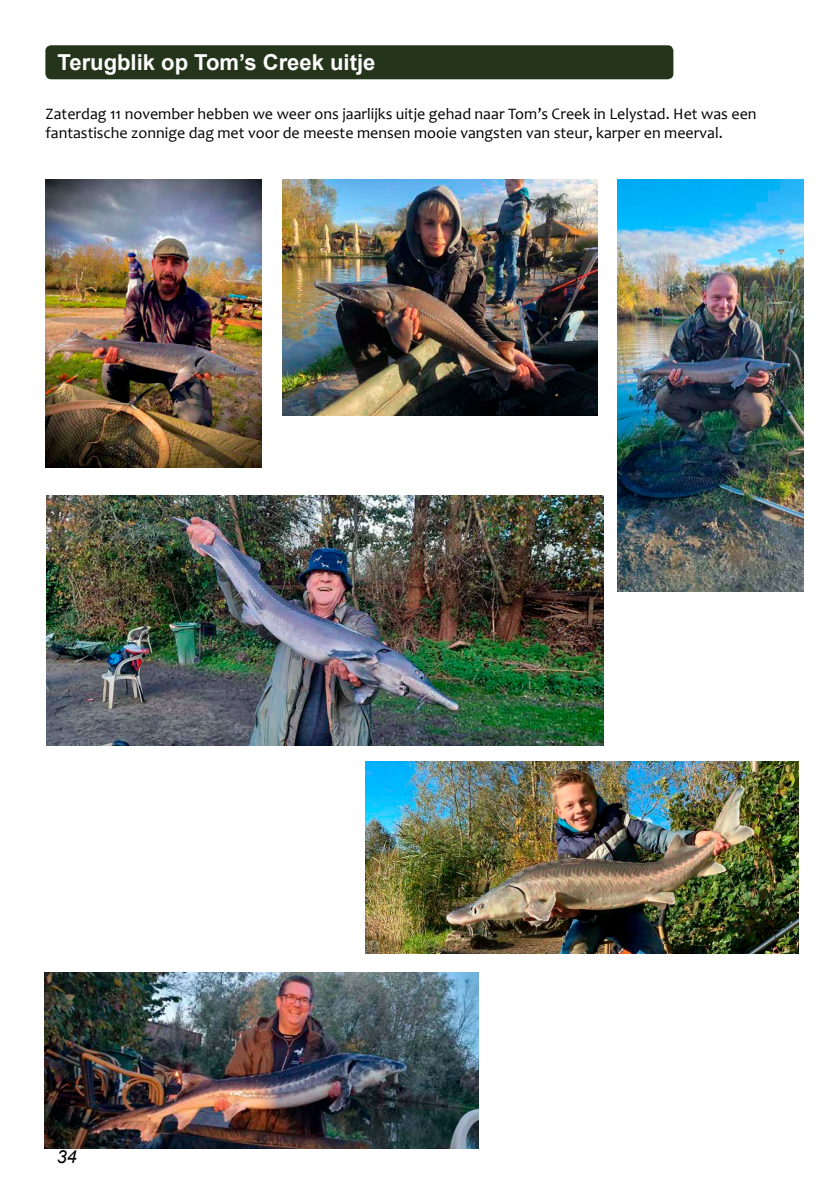
<style>
.page{position:relative;width:840px;height:1191px;background:#fff}
.page>*{position:absolute;margin:0;border:0;box-sizing:border-box;transform-origin:0 0}
.t1{font:700 22px "Arial";color:#fff}
.t2{font:italic 18px "Arial";color:#000}
.t3{font:16px/19.2px "Candara";color:#000}
</style>
<div class="page">
<img style="left:45px;top:180px;width:216px;height:288px">
<img style="left:282px;top:180px;width:314px;height:235px">
<img style="left:46px;top:495px;width:556px;height:251px">
<img style="left:365px;top:761px;width:433px;height:192px">
<img style="left:617px;top:180px;width:185px;height:411px">
<img style="left:44px;top:972px;width:434px;height:176px">
<div style="left:45px;top:45px;width:628px;height:34px;background:#25351c;border-radius:6px"></div>
<h1 class="t1" style="left:58px;top:48px;width:319px">Terugblik op Tom’s Creek uitje</h1>
<p class="t3" style="left:45px;top:104px;width:712px">Zaterdag 11 november hebben we weer ons jaarlijks uitje gehad naar Tom’s Creek in Lelystad. Het was een fantastische zonnige dag met voor de meeste mensen mooie vangsten van steur, karper en meerval.</p>
<p class="t2" style="left:57px;top:1145px;width:22px">34</p>
</div>
